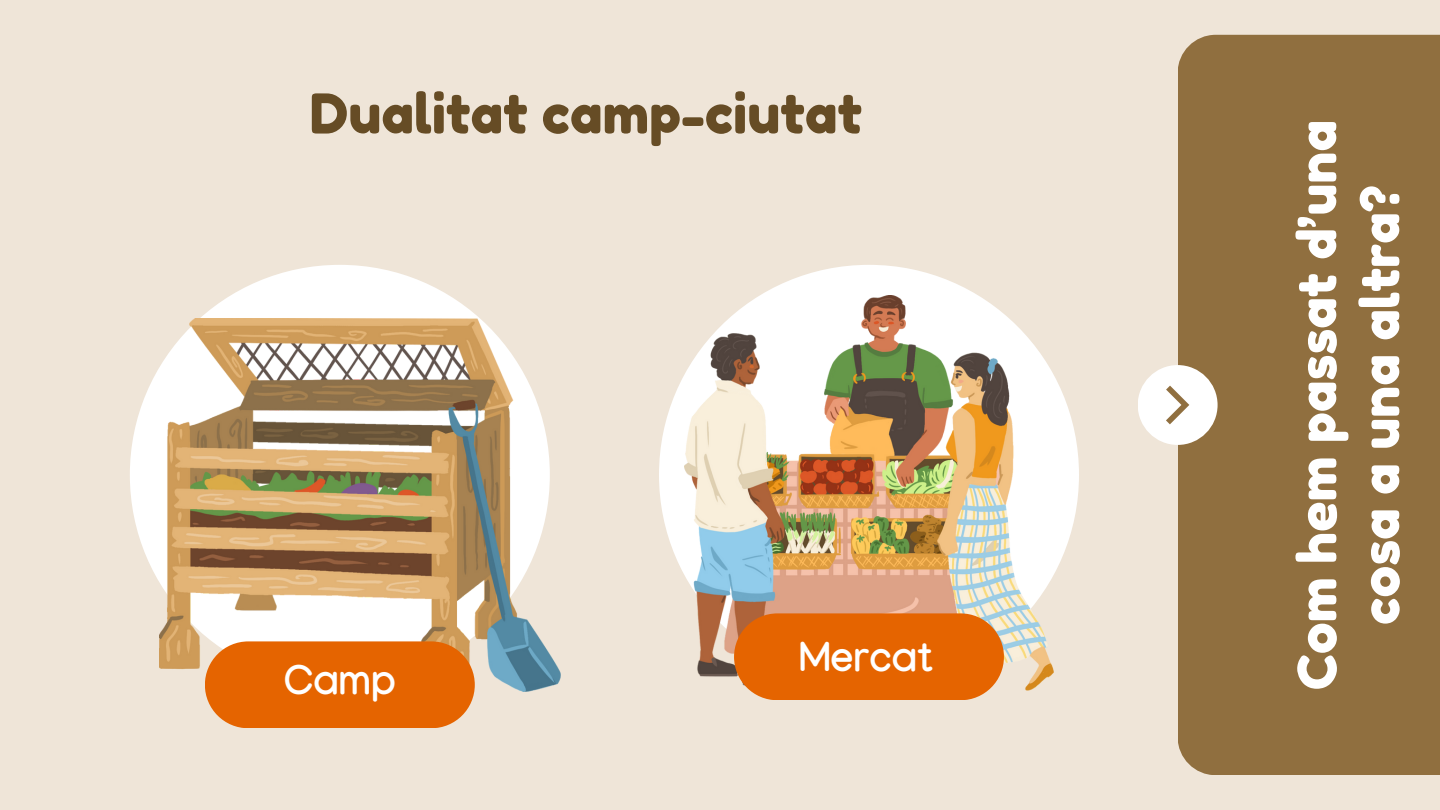
<style>
.page{position:relative;width:1440px;height:810px;background:#efe5d8}
.page>*{position:absolute;margin:0;border:0;box-sizing:border-box;transform-origin:0 0}
.t1{font:54.8px "Fredoka One";color:#664c25}
.t2{font:53px/63px "Fredoka One";color:#fff;text-align:center}
.t3{font:700 41.4px "Manjari";color:#fff}
</style>
<div class="page">
<div style="left:659px;top:265px;width:420px;height:420px;background:#fff;border-radius:50%"></div>
<img style="left:685px;top:296px;width:369px;height:395px">
<div style="left:130px;top:265px;width:420px;height:420px;background:#fff;border-radius:50%"></div>
<img style="left:160px;top:318px;width:400px;height:373px">
<div style="left:734px;top:613px;width:270px;height:87px;background:#e56400;border-radius:43px"></div>
<div style="left:205px;top:641px;width:270px;height:87px;background:#e56400;border-radius:43px"></div>
<div style="left:1178px;top:35px;width:262px;height:740px;background:#906f3f"></div>
<div style="left:1138px;top:365px;width:80px;height:80px;background:#fff;border-radius:50%"></div>
<svg style="left:1166px;top:386px;width:23px;height:38px"></svg>
<p class="t1" style="left:310px;top:80px;width:554px">Dualitat camp-ciutat</p>
<p class="t3" style="left:284px;top:664px;width:113px">Camp</p>
<p class="t3" style="left:799px;top:640px;width:135px">Mercat</p>
<p class="t2" style="left:1285px;top:690px;width:572px;rotate:-90deg">Com hem passat d’una cosa a una altra?</p>
</div>
